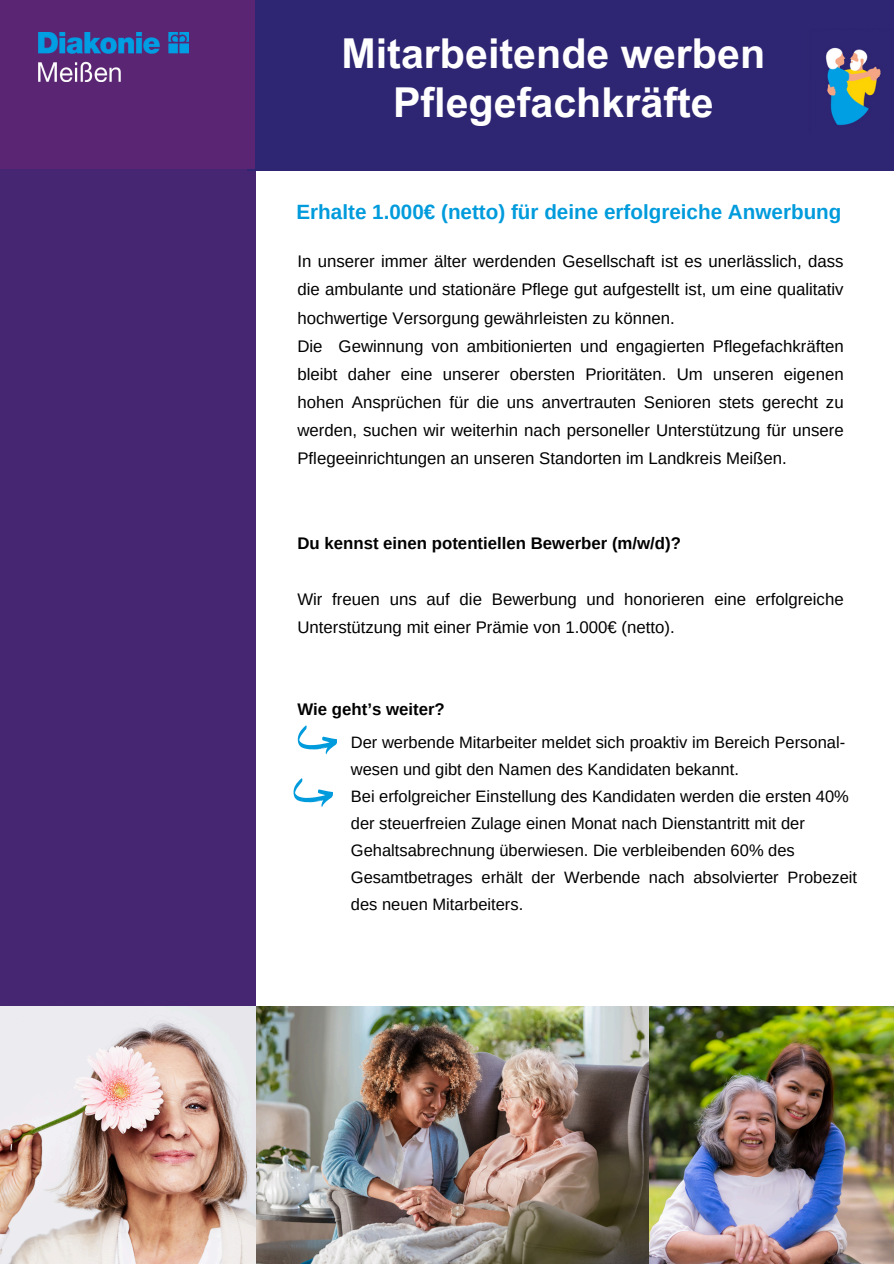
<style>
.page{position:relative;width:894px;height:1264px;background:#fff}
.page>*{position:absolute;margin:0;border:0;box-sizing:border-box;transform-origin:0 0}
.t1{font:700 41.25px/48.3px "Arial MT Pro";color:#fff;text-align:center}
.t2{font:700 20.7px "Arimo";color:#009bdc}
.t3{font:16.8px/28.2px "Arimo";color:#000;text-align:justify}
.t4{font:700 16.8px "Arimo";color:#000}
.t5{font:16.5px/27px "Arimo";color:#000}
</style>
<div class="page">
<div style="left:0;top:159px;width:255px;height:919px;background:#462672"></div>
<div style="left:247px;top:0;width:646px;height:170px;background:#2e2672"></div>
<div style="left:0;top:0;width:255px;height:169px;background:#5a2572"></div>
<img style="left:826px;top:47px;width:55px;height:78px">
<img style="left:0;top:1006px;width:649px;height:257px">
<img style="left:39px;top:33px;width:149px;height:48px">
<img style="left:649px;top:1006px;width:244px;height:257px">
<svg style="left:297px;top:725px;width:40px;height:29px"></svg>
<svg style="left:293px;top:778px;width:39px;height:29px"></svg>
<p class="t1" style="left:341px;top:35px;width:425px">Mitarbeitende werben<br>Pflegefachkräfte</p>
<p class="t2" style="left:296px;top:200px;width:546px">Erhalte 1.000€ (netto) für deine erfolgreiche Anwerbung</p>
<h3 class="t3" style="left:297px;top:247px;width:547px">In unserer immer älter werdenden Gesellschaft ist es unerlässlich, dass die ambulante und stationäre Pflege gut aufgestellt ist, um eine qualitativ hochwertige Versorgung gewährleisten zu können.</h3>
<p class="t3" style="left:297px;top:332px;width:547px">Die Gewinnung von ambitionierten und engagierten Pflegefachkräften bleibt daher eine unserer obersten Prioritäten. Um unseren eigenen hohen Ansprüchen für die uns anvertrauten Senioren stets gerecht zu werden, suchen wir weiterhin nach personeller Unterstützung für unsere Pflegeeinrichtungen an unseren Standorten im Landkreis Meißen.</p>
<p class="t4" style="left:297px;top:533px;width:385px">Du kennst einen potentiellen Bewerber (m/w/d)?</p>
<h3 class="t3" style="left:297px;top:585px;width:547px">Wir freuen uns auf die Bewerbung und honorieren eine erfolgreiche<br>Unterstützung mit einer Prämie von 1.000€ (netto).</h3>
<p class="t4" style="left:297px;top:700px;width:149px">Wie geht’s weiter?</p>
<p class="t5" style="left:351px;top:728px;width:495px">Der werbende Mitarbeiter meldet sich proaktiv im Bereich Personal-</p>
<p class="t5" style="left:351px;top:755px;width:389px">wesen und gibt den Namen des Kandidaten bekannt.</p>
<p class="t5" style="left:351px;top:782px;width:499px">Bei erfolgreicher Einstellung des Kandidaten werden die ersten 40%</p>
<p class="t5" style="left:351px;top:809px;width:455px">der steuerfreien Zulage einen Monat nach Dienstantritt mit der</p>
<p class="t5" style="left:351px;top:836px;width:445px">Gehaltsabrechnung überwiesen. Die verbleibenden 60% des</p>
<p class="t5" style="left:351px;top:863px;width:507px">Gesamtbetrages erhält der Werbende nach absolvierter Probezeit des neuen Mitarbeiters.</p>
</div>
